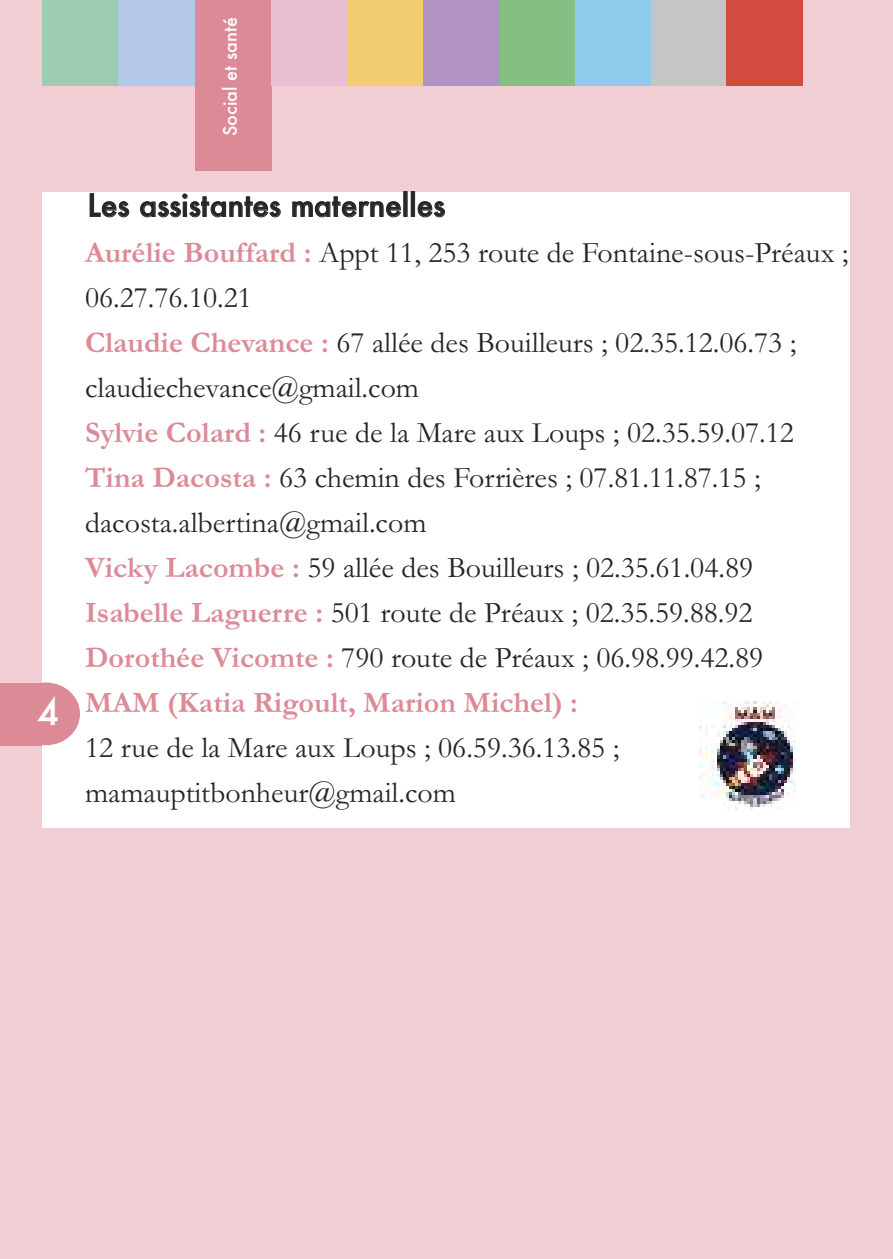
<style>
.page{position:relative;width:893px;height:1259px;background:#f1ced3}
.page>*{position:absolute;margin:0;border:0;box-sizing:border-box;transform-origin:0 0}
.t1{font:500 36px "Futura";color:#fff}
.t2{font:30px/45px "Garamond";color:#272627}
.t3{font:500 30px "Futura";color:#272627}
.t4{font:500 18px "Futura";color:#fff}
.s1{font-weight:700;color:#dd8a97}
</style>
<div class="page">
<div style="left:195px;top:0;width:76px;height:170px;background:#dd8a97"></div>
<div style="left:271px;top:0;width:77px;height:85px;background:#e8bed3"></div>
<div style="left:348px;top:0;width:76px;height:85px;background:#f3cc71"></div>
<div style="left:424px;top:0;width:76px;height:85px;background:#b093c3"></div>
<div style="left:500px;top:0;width:77px;height:85px;background:#85c082"></div>
<div style="left:575px;top:0;width:76px;height:85px;background:#8fcbea"></div>
<div style="left:651px;top:0;width:76px;height:85px;background:#c5c5c4"></div>
<div style="left:726px;top:0;width:77px;height:85px;background:#d14b3f"></div>
<div style="left:43px;top:0;width:76px;height:85px;background:#9ccdb2"></div>
<div style="left:118px;top:0;width:77px;height:85px;background:#b4c8e7"></div>
<div style="left:0;top:683px;width:43px;height:62px;background:#dd8a97"></div>
<div style="left:43px;top:192px;width:807px;height:635px;background:#fff"></div>
<div style="left:12px;top:682px;width:68px;height:63px;background:#dd8a97;border-radius:50%"></div>
<img style="left:700px;top:701px;width:96px;height:108px">
<p class="t1" style="left:37px;top:692px;width:24px">4</p>
<p class="t4" style="left:220px;top:136px;width:120px;rotate:-90deg">Social et santé</p>
<p class="t3" style="left:87px;top:188px;width:359px">Les assistantes maternelles</p>
<p class="t2" style="left:85px;top:229px;width:765px"><span class="s1">Aurélie Bouffard :</span> Appt 11, 253 route de Fontaine-sous-Préaux ; 06.27.76.10.21<br><span class="s1">Claudie Chevance :</span> 67 allée des Bouilleurs ; 02.35.12.06.73 ; claudiechevance@gmail.com<br><span class="s1">Sylvie Colard :</span> 46 rue de la Mare aux Loups ; 02.35.59.07.12<br><span class="s1">Tina Dacosta :</span> 63 chemin des Forrières ; 07.81.11.87.15 ; dacosta.albertina@gmail.com<br><span class="s1">Vicky Lacombe :</span> 59 allée des Bouilleurs ; 02.35.61.04.89<br><span class="s1">Isabelle Laguerre :</span> 501 route de Préaux ; 02.35.59.88.92<br><span class="s1">Dorothée Vicomte :</span> 790 route de Préaux ; 06.98.99.42.89<br><span class="s1">MAM (Katia Rigoult, Marion Michel) :</span></p>
<p class="t2" style="left:85px;top:724px;width:536px">12 rue de la Mare aux Loups ; 06.59.36.13.85 ; mamauptitbonheur@gmail.com</p>
</div>
